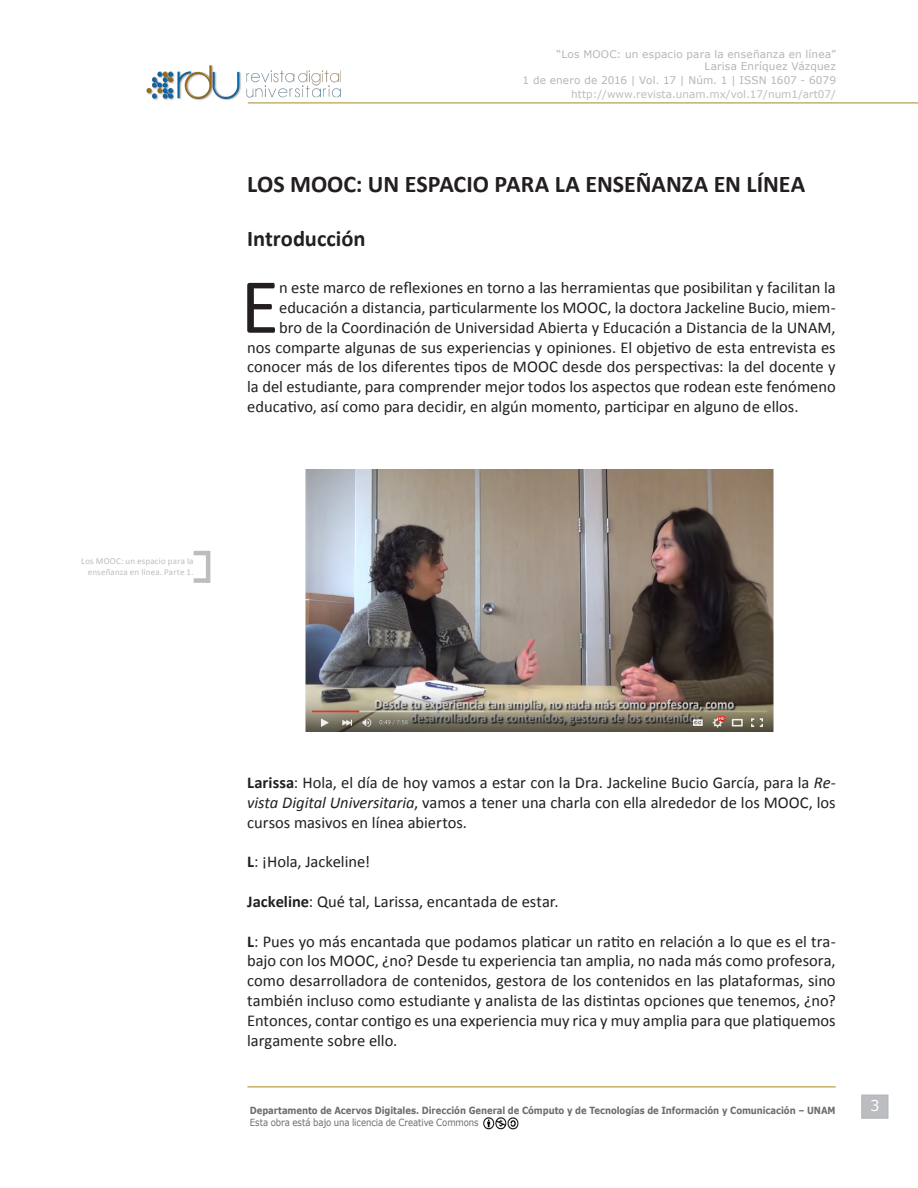
<style>
.page{position:relative;width:918px;height:1188px;background:#fff}
.page>*{position:absolute;margin:0;border:0;box-sizing:border-box;transform-origin:0 0}
.subtitulo_2_de_texto{font:78.9px "Calibri";color:#231f20}
.subtitulo_2_de_texto-2{font:700 24px "Calibri";color:#231f20}
.subtitulo_2_de_texto-3{font:700 22.5px "Calibri";color:#231f20}
.subtitulo_2_de_texto-4{font:16.5px/19.8px "Calibri";color:#231f20;text-align:justify}
.t1{font:15px "Verdana";color:#fff}
.t2{font:10.5px/13px "Verdana";letter-spacing:.015em;color:#b4b5b8;text-align:right}
.t3{font:10.5px "Verdana";color:#bcbdc0}
.t4{font:700 9.9px "Verdana";letter-spacing:-.01em;color:#6c6d70;scale:.86 1}
.t5{font:9.9px "Verdana";letter-spacing:-.01em;color:#6c6d70;scale:.87 1}
.pie_de_pagina{font:9px/10.8px "Calibri";letter-spacing:.02em;color:#bcbdc0;text-align:right}
.s1{font-weight:700}
.s2{font-style:italic}
</style>
<div class="page">
<div style="left:861px;top:1095px;width:27px;height:24px;background:#bcbdc0"></div>
<hr style="left:247px;top:102px;width:671px;height:2px;background:#cbb87c">
<hr style="left:248px;top:103px;width:670px;height:1px;background:#ba9b32">
<hr style="left:247px;top:1086px;width:589px;height:2px;background:#cab677">
<hr style="left:248px;top:1087px;width:588px;height:1px;background:#ba9b32">
<img style="left:483px;top:1117px;width:36px;height:13px">
<img style="left:146px;top:65px;width:195px;height:36px">
<img style="left:305px;top:469px;width:468px;height:262px">
<hr style="left:206px;top:551px;width:4px;height:32px;background:#bcbdc0">
<div style="left:194px;top:578px;width:15px;height:5px;background:#bcbdc0"></div>
<hr style="left:194px;top:551px;width:15px;height:4px;background:#bcbdc0">
<p class="t2" style="left:523px;top:47px;width:315px">“Los MOOC: un espacio para la enseñanza en línea”<br>Larisa Enríquez Vázquez<br>1 de enero de 2016 | Vol. 17 | Núm. 1 | ISSN 1607 - 6079</p>
<p class="t3" style="left:571px;top:87px;width:266px">http://www.revista.unam.mx/vol.17/num1/art07/</p>
<p class="subtitulo_2_de_texto-2" style="left:247px;top:169px;width:560px">LOS MOOC: UN ESPACIO PARA LA ENSEÑANZA EN LÍNEA</p>
<p class="subtitulo_2_de_texto-3" style="left:247px;top:224px;width:120px">Introducción</p>
<p class="subtitulo_2_de_texto" style="left:241px;top:257px;width:40px">E</p>
<p class="subtitulo_2_de_texto-4" style="left:279px;top:278px;width:558px">n este marco de reflexiones en torno a las herramientas que posibilitan y facilitan la</p>
<p class="subtitulo_2_de_texto-4" style="left:279px;top:298px;width:558px">educación a distancia, particularmente los MOOC, la doctora Jackeline Bucio, miem-</p>
<p class="subtitulo_2_de_texto-4" style="left:279px;top:317px;width:558px">bro de la Coordinación de Universidad Abierta y Educación a Distancia de la UNAM,</p>
<p class="subtitulo_2_de_texto-4" style="left:247px;top:337px;width:590px">nos comparte algunas de sus experiencias y opiniones. El objetivo de esta entrevista es</p>
<p class="subtitulo_2_de_texto-4" style="left:247px;top:357px;width:590px">conocer más de los diferentes tipos de MOOC desde dos perspectivas: la del docente y</p>
<p class="subtitulo_2_de_texto-4" style="left:247px;top:377px;width:590px">la del estudiante, para comprender mejor todos los aspectos que rodean este fenómeno</p>
<p class="subtitulo_2_de_texto-4" style="left:247px;top:397px;width:553px">educativo, así como para decidir, en algún momento, participar en alguno de ellos.</p>
<p class="pie_de_pagina" style="left:81px;top:556px;width:114px">Los MOOC: un espacio para la enseñanza en línea. Parte 1.</p>
<p class="subtitulo_2_de_texto-4" style="left:247px;top:773px;width:590px"><span class="s1">Larissa</span>: Hola, el día de hoy vamos a estar con la Dra. Jackeline Bucio García, para la <span class="s2">Re&shy;vista Digital Universitaria</span>, vamos a tener una charla con ella alrededor de los MOOC, los cursos masivos en línea abiertos.</p>
<p class="subtitulo_2_de_texto-4" style="left:247px;top:852px;width:124px"><span class="s1">L</span>: ¡Hola, Jackeline!</p>
<p class="subtitulo_2_de_texto-4" style="left:247px;top:892px;width:313px"><span class="s1">Jackeline</span>: Qué tal, Larissa, encantada de estar.</p>
<p class="subtitulo_2_de_texto-4" style="left:247px;top:931px;width:590px"><span class="s1">L</span>: Pues yo más encantada que podamos platicar un ratito en relación a lo que es el tra&shy;bajo con los MOOC, ¿no? Desde tu experiencia tan amplia, no nada más como profesora, como desarrolladora de contenidos, gestora de los contenidos en las plataformas, sino también incluso como estudiante y analista de las distintas opciones que tenemos, ¿no?<br>Entonces, contar contigo es una experiencia muy rica y muy amplia para que platiquemos largamente sobre ello.</p>
<p class="t4" style="left:250px;top:1103px;width:683px">Departamento de Acervos Digitales. Dirección General de Cómputo y de Tecnologías de Información y Comunicación – UNAM</p>
<p class="t5" style="left:250px;top:1115px;width:265px">Esta obra está bajo una licencia de Creative Commons</p>
<p class="t1" style="left:870px;top:1096px;width:11px">3</p>
</div>
